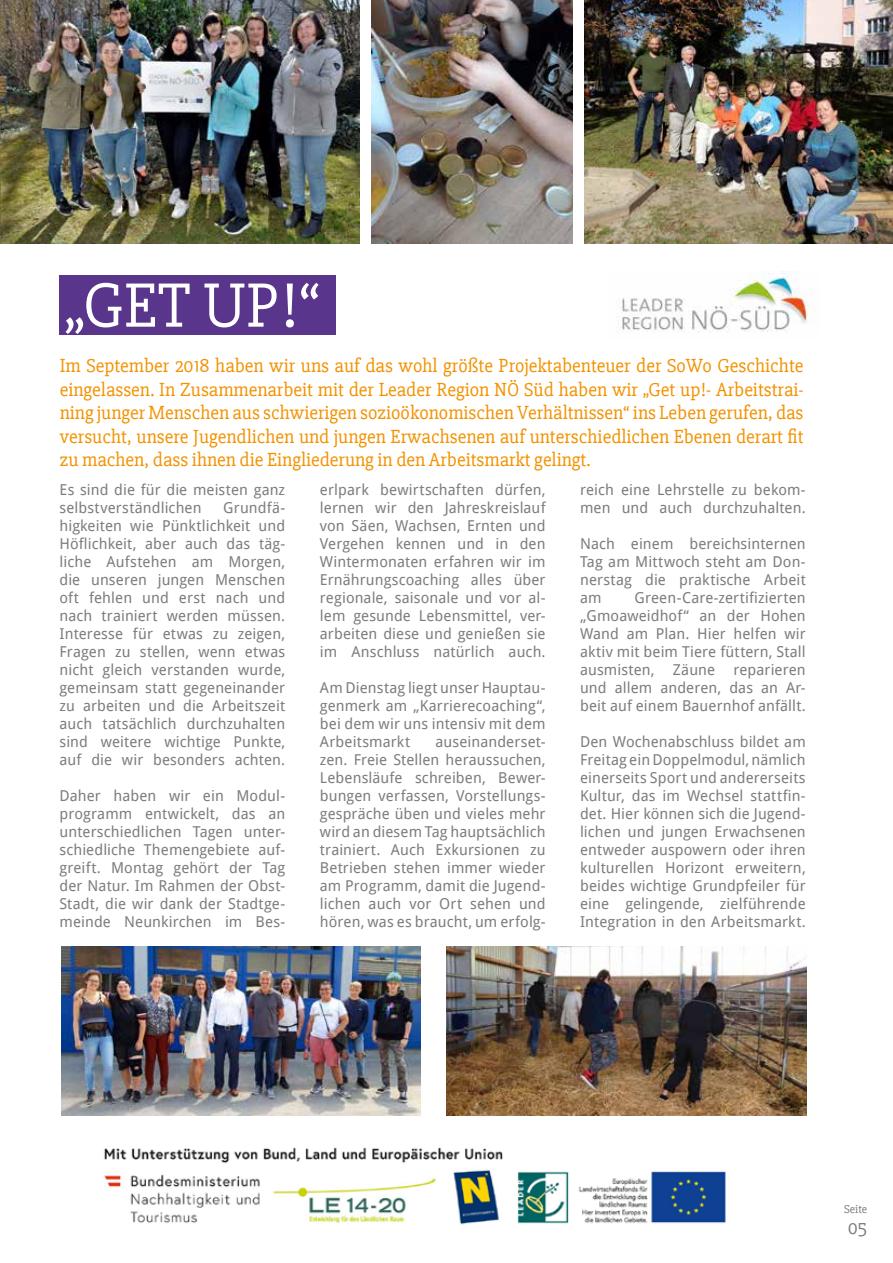
<style>
.page{position:relative;width:893px;height:1263px;background:#fff}
.page>*{position:absolute;margin:0;border:0;box-sizing:border-box;transform-origin:0 0}
.t1{font:64.65px "Slabo 27 px";color:#fff}
.t2{font:19.5px/23.4px "Slabo 27 px";color:#f39200;text-align:justify}
.t3{font:19.5px "Slabo 27 px";color:#7c7d7f}
.t4{font:15px/18px "Droid Sans";letter-spacing:.005em;color:#7c7d7f;text-align:justify}
.t5{font:12px "Slabo 27 px";color:#7c7d7f}
</style>
<div class="page">
<img style="left:0;top:0;width:359px;height:243px">
<img style="left:62px;top:947px;width:359px;height:169px">
<img style="left:447px;top:947px;width:359px;height:169px">
<img style="left:371px;top:0;width:202px;height:243px">
<img style="left:585px;top:0;width:308px;height:243px">
<img style="left:104px;top:1147px;width:622px;height:78px">
<div style="left:59px;top:275px;width:277px;height:60px;background:#59358c"></div>
<img style="left:617px;top:271px;width:192px;height:61px">
<h1 class="t1" style="left:64px;top:268px;width:258px">„GET UP!“</h1>
<p class="t2" style="left:60px;top:354px;width:745px">Im September 2018 haben wir uns auf das wohl größte Projektabenteuer der SoWo Geschichte eingelassen. In Zusammenarbeit mit der Leader Region NÖ Süd haben wir „Get up!- Arbeitstrai&shy;ning junger Menschen aus schwierigen sozioökonomischen Verhältnissen“ ins Leben gerufen, das versucht, unsere Jugendlichen und jungen Erwachsenen auf unterschiedlichen Ebenen derart fit zu machen, dass ihnen die Eingliederung in den Arbeitsmarkt gelingt.</p>
<p class="t4" style="left:580px;top:480px;width:227px">reich eine Lehrstelle zu bekom&shy;men und auch durchzuhalten.</p>
<p class="t4" style="left:580px;top:534px;width:227px">Nach einem bereichsinternen Tag am Mittwoch steht am Don&shy;nerstag die praktische Arbeit am</p>
<p class="t4" style="left:60px;top:480px;width:227px">Es sind die für die meisten ganz selbstverständlichen</p>
<p class="t4" style="left:320px;top:480px;width:227px">erlpark bewirtschaften dürfen, lernen wir den Jahreskreislauf von Säen, Wachsen, Ernten und Vergehen kennen und in den Wintermonaten erfahren wir im Ernährungscoaching alles über regionale, saisonale und vor al&shy;lem gesunde Lebensmittel, ver&shy;arbeiten diese und genießen sie im Anschluss natürlich auch.</p>
<p class="t4" style="left:320px;top:678px;width:227px">Am Dienstag liegt unser Hauptau&shy;genmerk am „Karrierecoaching“, bei dem wir uns intensiv mit dem Arbeitsmarkt</p>
<p class="t4" style="left:60px;top:498px;width:227px;text-indent:164px">Grundfä&shy;higkeiten wie Pünktlichkeit und Höflichkeit, aber auch das täg&shy;liche Aufstehen am Morgen, die unseren jungen Menschen oft fehlen und erst nach und nach trainiert werden müssen.<br>Interesse für etwas zu zeigen, Fragen zu stellen, wenn etwas nicht gleich verstanden wurde, gemeinsam statt gegeneinander zu arbeiten und die Arbeitszeit auch tatsächlich durchzuhalten sind weitere wichtige Punkte, auf die wir besonders achten.</p>
<p class="t4" style="left:60px;top:786px;width:227px">Daher haben wir ein Modul&shy;programm entwickelt, das an unterschiedlichen Tagen unter&shy;schiedliche Themengebiete auf&shy;greift. Montag gehört der Tag der Natur. Im Rahmen der Obst-Stadt, die wir dank der Stadtge&shy;meinde Neunkirchen im Bes-</p>
<p class="t4" style="left:580px;top:588px;width:227px;text-indent:54px">Green-Care-zertifizierten „Gmoaweidhof“ an der Hohen Wand am Plan. Hier helfen wir aktiv mit beim Tiere füttern, Stall ausmisten, Zäune reparieren und allem anderen, das an Ar&shy;beit auf einem Bauernhof anfällt.</p>
<p class="t4" style="left:580px;top:732px;width:227px">Den Wochenabschluss bildet am Freitag ein Doppelmodul, nämlich einerseits Sport und andererseits Kultur, das im Wechsel stattfin&shy;det. Hier können sich die Jugend&shy;lichen und jungen Erwachsenen entweder auspowern oder ihren kulturellen Horizont erweitern, beides wichtige Grundpfeiler für eine gelingende, zielführende Integration in den Arbeitsmarkt.</p>
<p class="t4" style="left:320px;top:732px;width:227px;text-indent:116px">auseinanderset&shy;zen. Freie Stellen heraussuchen, Lebensläufe schreiben, Bewer&shy;bungen verfassen, Vorstellungs&shy;gespräche üben und vieles mehr wird an diesem Tag hauptsächlich trainiert. Auch Exkursionen zu Betrieben stehen immer wieder am Programm, damit die Jugend&shy;lichen auch vor Ort sehen und hören, was es braucht, um erfolg-</p>
<p class="t5" style="left:844px;top:1202px;width:25px">Seite</p>
<h2 class="t3" style="left:848px;top:1216px;width:21px">05</h2>
</div>
